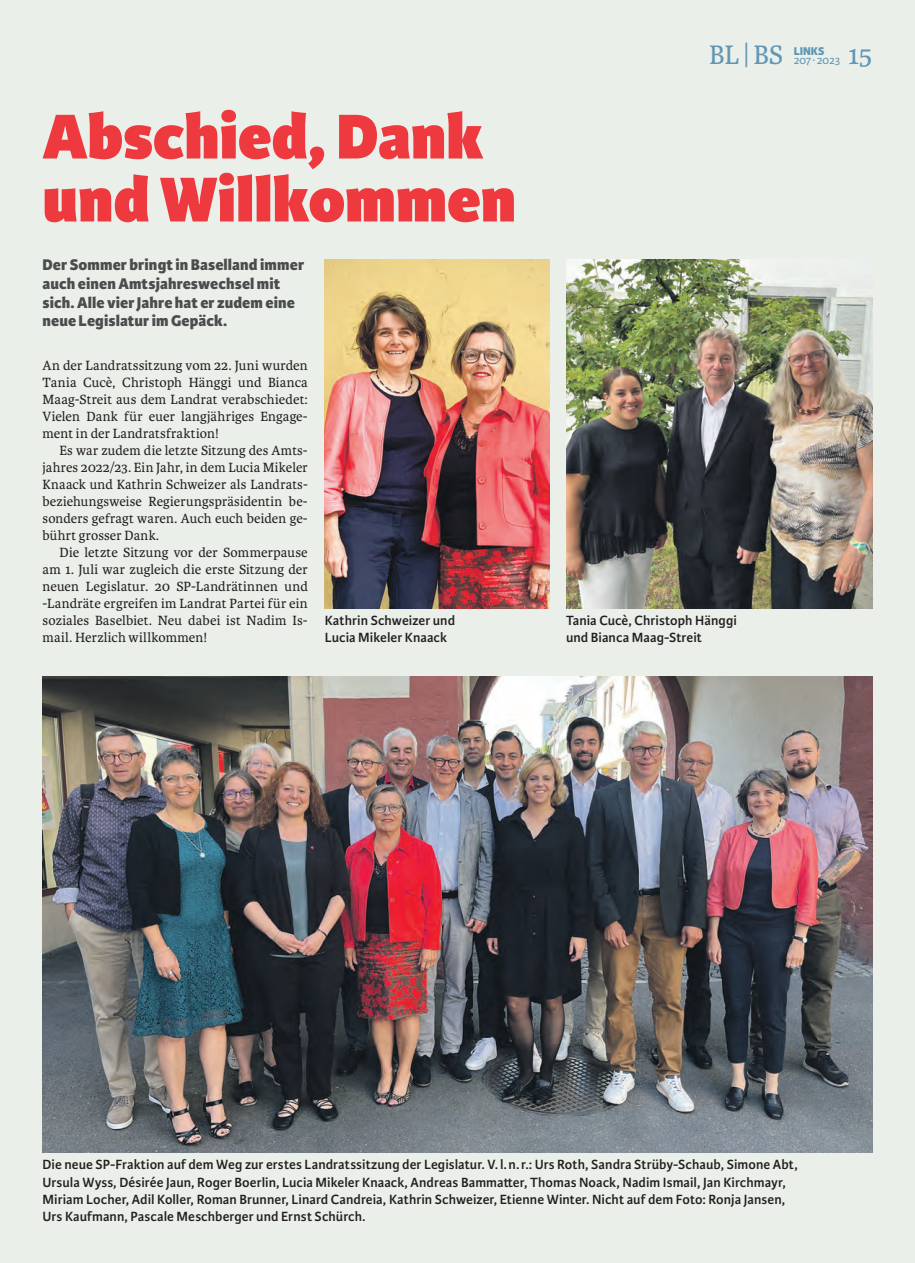
<style>
.page{position:relative;width:915px;height:1263px;background:#fff}
.page>*{position:absolute;margin:0;border:0;box-sizing:border-box;transform-origin:0 0}
.t1{font:800 67.5px/63px "Karmina Sans";color:#ee3a3e}
.t2{font:28.5px "Karmina";color:#6197b5}
.t3{font:800 16.5px/18.8px "Karmina Sans";letter-spacing:.005em;color:#4b4c4d}
.t4{font:14.25px/17px "Karmina";letter-spacing:.01em;color:#231f20;text-align:justify}
.t5{font:600 14.25px/17px "Karmina Sans";letter-spacing:.005em;color:#231f20}
.t6{font:12px "Karmina Sans";letter-spacing:-.02em;color:#6197b5}
.t7{font:800 12px "Karmina Sans";color:#6197b5}
.s1{font-family:"Karmina Sans";font-weight:300}
</style>
<div class="page">
<div style="left:0;top:0;width:914px;height:1263px;background:#eaf0e9"></div>
<img style="left:325px;top:260px;width:224px;height:348px">
<img style="left:566px;top:260px;width:306px;height:348px">
<img style="left:43px;top:676px;width:829px;height:476px">
<h1 class="t1" style="left:43px;top:108px;width:474px">Abschied, Dank und Willkommen</h1>
<p class="t3" style="left:43px;top:256px;width:263px">Der Sommer bringt in Baselland immer auch einen Amtsjahreswechsel mit sich. Alle vier Jahre hat er zudem eine neue Legislatur im Gepäck.</p>
<p class="t4" style="left:43px;top:357px;width:267px">An der Landratssitzung vom 22. Juni wurden Tania Cucè, Christoph Hänggi und Bianca Maag-Streit aus dem Landrat verabschiedet:<br>Vielen Dank für euer langjähriges Engage&shy;ment in der Landratsfraktion!</p>
<p class="t4" style="left:43px;top:442px;width:267px;text-indent:17px">Es war zudem die letzte Sitzung des Amts&shy;jahres 2022/23. Ein Jahr, in dem Lucia Mikeler Knaack und Kathrin Schweizer als Landrats&shy;beziehungsweise Regierungspräsidentin be&shy;sonders gefragt waren. Auch euch beiden ge&shy;bührt grosser Dank.</p>
<p class="t4" style="left:43px;top:544px;width:267px;text-indent:17px">Die letzte Sitzung vor der Sommerpause am 1. Juli war zugleich die erste Sitzung der neuen Legislatur. 20 SP-Landrätinnen und -Landräte ergreifen im Landrat Partei für ein soziales Baselbiet. Neu dabei ist Nadim Is&shy;mail. Herzlich willkommen!</p>
<p class="t5" style="left:325px;top:612px;width:132px">Kathrin Schweizer und<br>Lucia Mikeler Knaack</p>
<h2 class="t2" style="left:709px;top:39px;width:75px">BL<span class="s1">|</span>BS</h2>
<p class="t7" style="left:793px;top:44px;width:32px">LINKS</p>
<p class="t6" style="left:793px;top:53px;width:48px">207 ∙ 2023</p>
<h2 class="t2" style="left:847px;top:39px;width:26px">15</h2>
<p class="t5" style="left:566px;top:612px;width:172px">Tania Cucè, Christoph Hänggi und Bianca Maag-Streit</p>
<p class="t5" style="left:43px;top:1156px;width:756px">Die neue SP-Fraktion auf dem Weg zur erstes Landratssitzung der Legislatur. V. l.n.r.: Urs Roth, Sandra Strüby-Schaub, Simone Abt, Ursula Wyss, Désirée Jaun, Roger Boerlin, Lucia Mikeler Knaack, Andreas Bammatter, Thomas Noack, Nadim Ismail, Jan Kirchmayr, Miriam Locher, Adil Koller, Roman Brunner, Linard Candreia, Kathrin Schweizer, Etienne Winter. Nicht auf dem Foto: Ronja Jansen, Urs Kaufmann, Pascale Meschberger und Ernst Schürch.</p>
</div>
